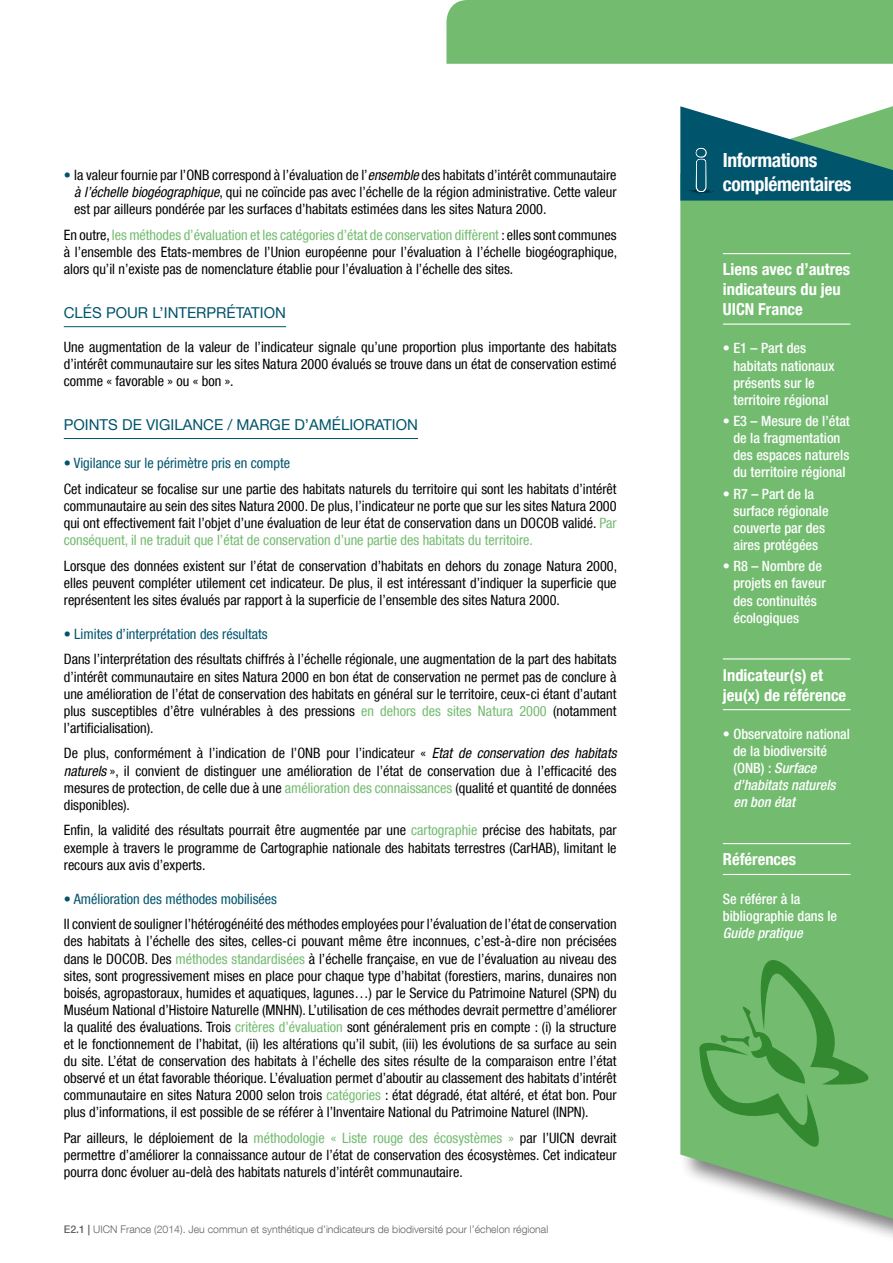
<style>
.page{position:relative;width:893px;height:1263px;background:#fff}
.page>*{position:absolute;margin:0;border:0;box-sizing:border-box;transform-origin:0 0}
.t1{font:700 condensed 19.5px/23.4px "Helvetica Neue LT Com";letter-spacing:-.02em;color:#fff}
.t2{font:700 condensed 16.5px/19.8px "Helvetica Neue LT Com";color:#fff}
.t3{font:15px "Helvetica Neue LT Com";color:#00546c}
.t4{font:condensed 14.25px/17.1px "Helvetica Neue LT Com";color:#000;text-align:justify}
.t5{font:500 condensed 14.25px/17.1px "Helvetica Neue LT Com";color:#fff}
.t6{font:condensed 14.25px "Helvetica Neue LT Com";color:#00546c}
.t7{font:italic 500 condensed 14.25px "Helvetica Neue LT Com";color:#fff}
.t8{font:300 10.5px "Helvetica Neue LT Com";color:#646363}
.s1{color:#00546c}
.s2{font-style:italic}
.s3{color:#72bb6f}
.s4{font-weight:500}
</style>
<div class="page">
<div style="left:679px;top:102px;width:214px;height:1146px;background:#000;opacity:.5"></div>
<div style="left:680px;top:201px;width:213px;height:1018px;background:#72bb6f"></div>
<svg style="left:699px;top:948px;width:185px;height:216px;background:#67b264"></svg>
<svg style="left:680px;top:106px;width:213px;height:95px"></svg>
<div style="left:446px;top:0;width:447px;height:64px;background:#72bb6f"></div>
<hr style="left:64px;top:326px;width:222px;height:1px;background:#00546c">
<hr style="left:64px;top:438px;width:354px;height:1px;background:#00546c">
<hr style="left:723px;top:253px;width:127px;height:1px;background:#fff">
<hr style="left:723px;top:324px;width:127px;height:1px;background:#fff">
<hr style="left:723px;top:658px;width:127px;height:1px;background:#fff">
<hr style="left:723px;top:709px;width:127px;height:1px;background:#fff">
<hr style="left:723px;top:843px;width:127px;height:1px;background:#fff">
<hr style="left:723px;top:874px;width:127px;height:1px;background:#fff">
<p class="t4" style="left:74px;top:167px;width:544px;text-indent:-11px"><span class="s1">•</span> la valeur fournie par l’ONB correspond à l’évaluation de l’<span class="s2">ensemble</span> des habitats d’intérêt communautaire <span class="s2">à l’échelle biogéographique</span>, qui ne coïncide pas avec l’échelle de la région administrative. Cette valeur est par ailleurs pondérée par les surfaces d’habitats estimées dans les sites Natura 2000.</p>
<p class="t4" style="left:64px;top:226px;width:555px">En outre, <span class="s3">les méthodes d’évaluation et les catégories d’état de conservation diffèrent</span> : elles sont communes à l’ensemble des Etats-membres de l’Union européenne pour l’évaluation à l’échelle biogéographique, alors qu’il n’existe pas de nomenclature établie pour l’évaluation à l’échelle des sites.</p>
<p class="t3" style="left:64px;top:303px;width:224px">CLÉS POUR L’INTERPRÉTATION</p>
<p class="t4" style="left:64px;top:338px;width:554px">Une augmentation de la valeur de l’indicateur signale qu’une proportion plus importante des habitats d’intérêt communautaire sur les sites Natura 2000 évalués se trouve dans un état de conservation estimé comme « favorable » ou « bon ».</p>
<p class="t3" style="left:64px;top:415px;width:356px">POINTS DE VIGILANCE / MARGE D’AMÉLIORATION</p>
<p class="t6" style="left:64px;top:455px;width:228px">• Vigilance sur le périmètre pris en compte</p>
<p class="t4" style="left:64px;top:480px;width:554px">Cet indicateur se focalise sur une partie des habitats naturels du territoire qui sont les habitats d’intérêt communautaire au sein des sites Natura 2000. De plus, l’indicateur ne porte que sur les sites Natura 2000 qui ont effectivement fait l’objet d’une évaluation de leur état de conservation dans un DOCOB validé. <span class="s3">Par conséquent, il ne traduit que l’état de conservation d’une partie des habitats du territoire.</span></p>
<p class="t4" style="left:64px;top:557px;width:555px">Lorsque des données existent sur l’état de conservation d’habitats en dehors du zonage Natura 2000, elles peuvent compléter utilement cet indicateur. De plus, il est intéressant d’indiquer la superficie que représentent les sites évalués par rapport à la superficie de l’ensemble des sites Natura 2000.</p>
<p class="t6" style="left:64px;top:625px;width:205px">• Limites d’interprétation des résultats</p>
<p class="t4" style="left:64px;top:651px;width:554px">Dans l’interprétation des résultats chiffrés à l’échelle régionale, une augmentation de la part des habitats d’intérêt communautaire en sites Natura 2000 en bon état de conservation ne permet pas de conclure à une amélioration de l’état de conservation des habitats en général sur le territoire, ceux-ci étant d’autant plus susceptibles d’être vulnérables à des pressions <span class="s3">en dehors des sites Natura 2000</span> (notamment l’artificialisation).</p>
<p class="t4" style="left:64px;top:745px;width:554px">De plus, conformément à l’indication de l’ONB pour l’indicateur « <span class="s2">Etat de conservation des habitats naturels</span> », il convient de distinguer une amélioration de l’état de conservation due à l’efficacité des mesures de protection, de celle due à une <span class="s3">amélioration des connaissances</span> (qualité et quantité de données disponibles).</p>
<p class="t4" style="left:64px;top:822px;width:554px">Enfin, la validité des résultats pourrait être augmentée par une <span class="s3">cartographie</span> précise des habitats, par exemple à travers le programme de Cartographie nationale des habitats terrestres (CarHAB), limitant le recours aux avis d’experts.</p>
<p class="t6" style="left:64px;top:890px;width:215px">• Amélioration des méthodes mobilisées</p>
<p class="t4" style="left:64px;top:915px;width:554px">Il convient de souligner l’hétérogénéité des méthodes employées pour l’évaluation de l’état de conservation des habitats à l’échelle des sites, celles-ci pouvant même être inconnues, c’est-à-dire non précisées dans le DOCOB. Des <span class="s3">méthodes standardisées</span> à l’échelle française, en vue de l’évaluation au niveau des sites, sont progressivement mises en place pour chaque type d’habitat (forestiers, marins, dunaires non boisés, agropastoraux, humides et aquatiques, lagunes…) par le Service du Patrimoine Naturel (SPN) du Muséum National d’Histoire Naturelle (MNHN). L’utilisation de ces méthodes devrait permettre d’améliorer la qualité des évaluations. Trois <span class="s3">critères d’évaluation</span> sont généralement pris en compte : (i) la structure et le fonctionnement de l’habitat, (ii) les altérations qu’il subit, (iii) les évolutions de sa surface au sein du site. L’état de conservation des habitats à l’échelle des sites résulte de la comparaison entre l’état observé et un état favorable théorique. L’évaluation permet d’aboutir au classement des habitats d’intérêt communautaire en sites Natura 2000 selon trois <span class="s3">catégories</span> : état dégradé, état altéré, et état bon. Pour plus d’informations, il est possible de se référer à l’Inventaire National du Patrimoine Naturel (INPN).</p>
<p class="t4" style="left:64px;top:1129px;width:554px">Par ailleurs, le déploiement de la <span class="s3">méthodologie « Liste rouge des écosystèmes »</span> par l’UICN devrait permettre d’améliorer la connaissance autour de l’état de conservation des écosystèmes. Cet indicateur pourra donc évoluer au-delà des habitats naturels d’intérêt communautaire.</p>
<p class="t8" style="left:64px;top:1223px;width:486px"><span class="s4">E2.1 |</span> UICN France (2014). Jeu commun et synthétique d’indicateurs de biodiversité pour l’échelon régional</p>
<h1 class="t1" style="left:723px;top:149px;width:130px">Informations complémentaires</h1>
<p class="t2" style="left:723px;top:260px;width:129px">Liens avec d’autres indicateurs du jeu<br>UICN France</p>
<p class="t5" style="left:733px;top:340px;width:103px;text-indent:-11px">• E1 – Part des habitats nationaux présents sur le territoire régional</p>
<p class="t5" style="left:733px;top:412px;width:118px;text-indent:-11px">• E3 – Mesure de l’état de la fragmentation des espaces naturels du territoire régional</p>
<p class="t5" style="left:733px;top:485px;width:97px;text-indent:-11px">• R7 – Part de la surface régionale couverte par des aires protégées</p>
<p class="t5" style="left:733px;top:558px;width:94px;text-indent:-11px">• R8 – Nombre de projets en faveur des continuités écologiques</p>
<p class="t2" style="left:723px;top:665px;width:125px">Indicateur(s) et jeu(x) de référence</p>
<p class="t5" style="left:733px;top:725px;width:118px;text-indent:-11px">• Observatoire national de la biodiversité (ONB) : <span class="s2">Surface d’habitats naturels en bon état</span></p>
<p class="t2" style="left:723px;top:850px;width:75px">Références</p>
<p class="t5" style="left:723px;top:890px;width:116px">Se référer à la bibliographie dans le</p>
<p class="t7" style="left:723px;top:924px;width:81px">Guide pratique</p>
</div>
